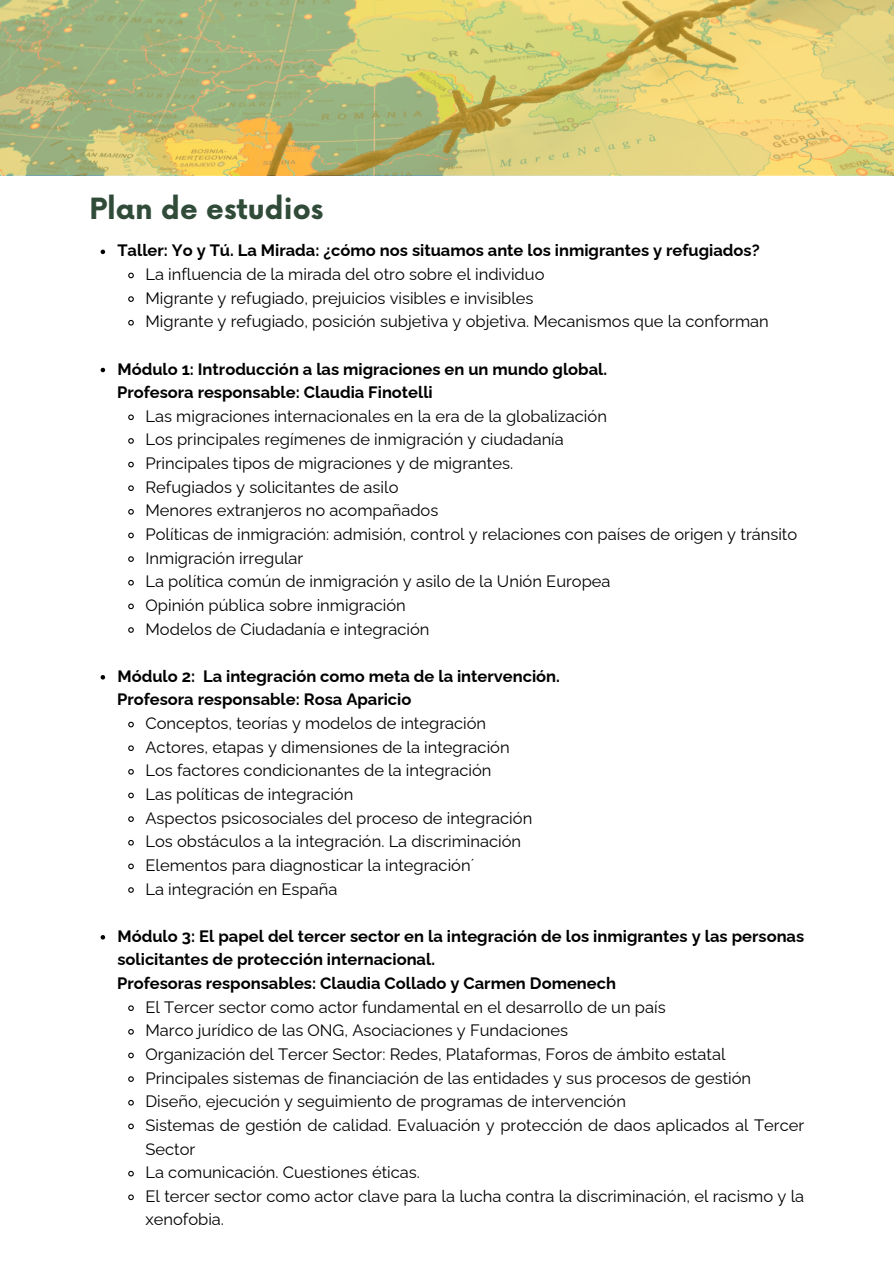
<style>
.page{position:relative;width:894px;height:1264px;background:#fff}
.page>*{position:absolute;margin:0;border:0;box-sizing:border-box;transform-origin:0 0}
.t1{font:700 28.5px "Now";color:#314b39}
.t2{font:16.5px/23.7px "Raleway";color:#000}
.t3{font:700 16.5px/23.7px "Raleway";color:#000}
</style>
<div class="page">
<svg style="left:101px;top:249px;width:4px;height:5px"></svg>
<svg style="left:128px;top:272px;width:6px;height:7px"></svg>
<svg style="left:128px;top:296px;width:6px;height:6px"></svg>
<svg style="left:128px;top:320px;width:6px;height:6px"></svg>
<svg style="left:101px;top:368px;width:4px;height:4px"></svg>
<svg style="left:128px;top:414px;width:6px;height:7px"></svg>
<svg style="left:128px;top:438px;width:6px;height:6px"></svg>
<svg style="left:128px;top:461px;width:6px;height:7px"></svg>
<svg style="left:128px;top:485px;width:6px;height:6px"></svg>
<svg style="left:128px;top:509px;width:6px;height:6px"></svg>
<svg style="left:128px;top:532px;width:6px;height:7px"></svg>
<svg style="left:128px;top:556px;width:6px;height:6px"></svg>
<svg style="left:128px;top:580px;width:6px;height:6px"></svg>
<svg style="left:128px;top:603px;width:6px;height:7px"></svg>
<svg style="left:128px;top:627px;width:6px;height:6px"></svg>
<svg style="left:101px;top:675px;width:4px;height:4px"></svg>
<svg style="left:128px;top:721px;width:6px;height:7px"></svg>
<svg style="left:128px;top:745px;width:6px;height:6px"></svg>
<svg style="left:128px;top:769px;width:6px;height:6px"></svg>
<svg style="left:128px;top:792px;width:6px;height:7px"></svg>
<svg style="left:128px;top:816px;width:6px;height:6px"></svg>
<svg style="left:128px;top:840px;width:6px;height:6px"></svg>
<svg style="left:128px;top:863px;width:6px;height:7px"></svg>
<svg style="left:128px;top:887px;width:6px;height:6px"></svg>
<svg style="left:101px;top:935px;width:4px;height:4px"></svg>
<svg style="left:128px;top:1005px;width:6px;height:6px"></svg>
<svg style="left:128px;top:1029px;width:6px;height:6px"></svg>
<svg style="left:128px;top:1052px;width:6px;height:7px"></svg>
<svg style="left:128px;top:1076px;width:6px;height:6px"></svg>
<svg style="left:128px;top:1100px;width:6px;height:6px"></svg>
<svg style="left:128px;top:1123px;width:6px;height:6px"></svg>
<svg style="left:128px;top:1170px;width:6px;height:7px"></svg>
<svg style="left:128px;top:1194px;width:6px;height:6px"></svg>
<svg style="left:0;top:0;width:893px;height:176px;background:#c8c377"></svg>
<p class="t1" style="left:89px;top:193px;width:235px">Plan de estudios</p>
<p class="t3" style="left:117px;top:239px;width:643px">Taller: Yo y Tú. La Mirada: ¿cómo nos situamos ante los inmigrantes y refugiados?</p>
<h1 class="t2" style="left:145px;top:262px;width:400px">La influencia de la mirada del otro sobre el individuo</h1>
<p class="t2" style="left:145px;top:286px;width:389px">Migrante y refugiado, prejuicios visibles e invisibles</p>
<p class="t2" style="left:145px;top:309px;width:624px">Migrante y refugiado, posición subjetiva y objetiva. Mecanismos que la conforman</p>
<p class="t3" style="left:117px;top:357px;width:491px">Módulo 1: Introducción a las migraciones en un mundo global.</p>
<p class="t3" style="left:117px;top:380px;width:317px">Profesora responsable: Claudia Finotelli</p>
<p class="t2" style="left:145px;top:404px;width:463px">Las migraciones internacionales en la era de la globalización</p>
<h2 class="t2" style="left:145px;top:428px;width:420px">Los principales regímenes de inmigración y ciudadanía</h2>
<p class="t2" style="left:145px;top:451px;width:369px">Principales tipos de migraciones y de migrantes.</p>
<p class="t2" style="left:145px;top:475px;width:254px">Refugiados y solicitantes de asilo</p>
<p class="t2" style="left:145px;top:498px;width:294px">Menores extranjeros no acompañados</p>
<p class="t2" style="left:145px;top:522px;width:653px">Políticas de inmigración: admisión, control y relaciones con países de origen y tránsito</p>
<p class="t2" style="left:145px;top:546px;width:159px">Inmigración irregular</p>
<p class="t2" style="left:145px;top:569px;width:466px">La política común de inmigración y asilo de la Unión Europea</p>
<p class="t2" style="left:145px;top:593px;width:262px">Opinión pública sobre inmigración</p>
<p class="t2" style="left:145px;top:617px;width:285px">Modelos de Ciudadanía e integración</p>
<p class="t3" style="left:117px;top:664px;width:444px">Módulo 2: La integración como meta de la intervención.</p>
<p class="t3" style="left:117px;top:687px;width:296px">Profesora responsable: Rosa Aparicio</p>
<p class="t2" style="left:145px;top:711px;width:342px">Conceptos, teorías y modelos de integración</p>
<h2 class="t2" style="left:145px;top:735px;width:365px">Actores, etapas y dimensiones de la integración</h2>
<p class="t2" style="left:145px;top:758px;width:347px">Los factores condicionantes de la integración</p>
<p class="t2" style="left:145px;top:782px;width:209px">Las políticas de integración</p>
<p class="t2" style="left:145px;top:806px;width:388px">Aspectos psicosociales del proceso de integración</p>
<p class="t2" style="left:145px;top:829px;width:377px">Los obstáculos a la integración. La discriminación</p>
<p class="t2" style="left:145px;top:853px;width:330px">Elementos para diagnosticar la integración´</p>
<p class="t2" style="left:145px;top:876px;width:193px">La integración en España</p>
<p class="t3" style="left:117px;top:924px;width:688px">Módulo 3: El papel del tercer sector en la integración de los inmigrantes y las personas solicitantes de protección internacional.</p>
<p class="t3" style="left:117px;top:971px;width:500px">Profesoras responsables: Claudia Collado y Carmen Domenech</p>
<p class="t2" style="left:145px;top:995px;width:521px">El Tercer sector como actor fundamental en el desarrollo de un país</p>
<h2 class="t2" style="left:145px;top:1018px;width:424px">Marco jurídico de las ONG, Asociaciones y Fundaciones</h2>
<p class="t2" style="left:145px;top:1042px;width:581px">Organización del Tercer Sector: Redes, Plataformas, Foros de ámbito estatal</p>
<p class="t2" style="left:145px;top:1065px;width:607px">Principales sistemas de financiación de las entidades y sus procesos de gestión</p>
<p class="t2" style="left:145px;top:1089px;width:482px">Diseño, ejecución y seguimiento de programas de intervención</p>
<p class="t2" style="left:145px;top:1113px;width:660px">Sistemas de gestión de calidad. Evaluación y protección de daos aplicados al Tercer<br>Sector</p>
<p class="t2" style="left:145px;top:1160px;width:276px">La comunicación. Cuestiones éticas.</p>
<p class="t2" style="left:145px;top:1184px;width:660px">El tercer sector como actor clave para la lucha contra la discriminación, el racismo y la xenofobia.</p>
</div>
